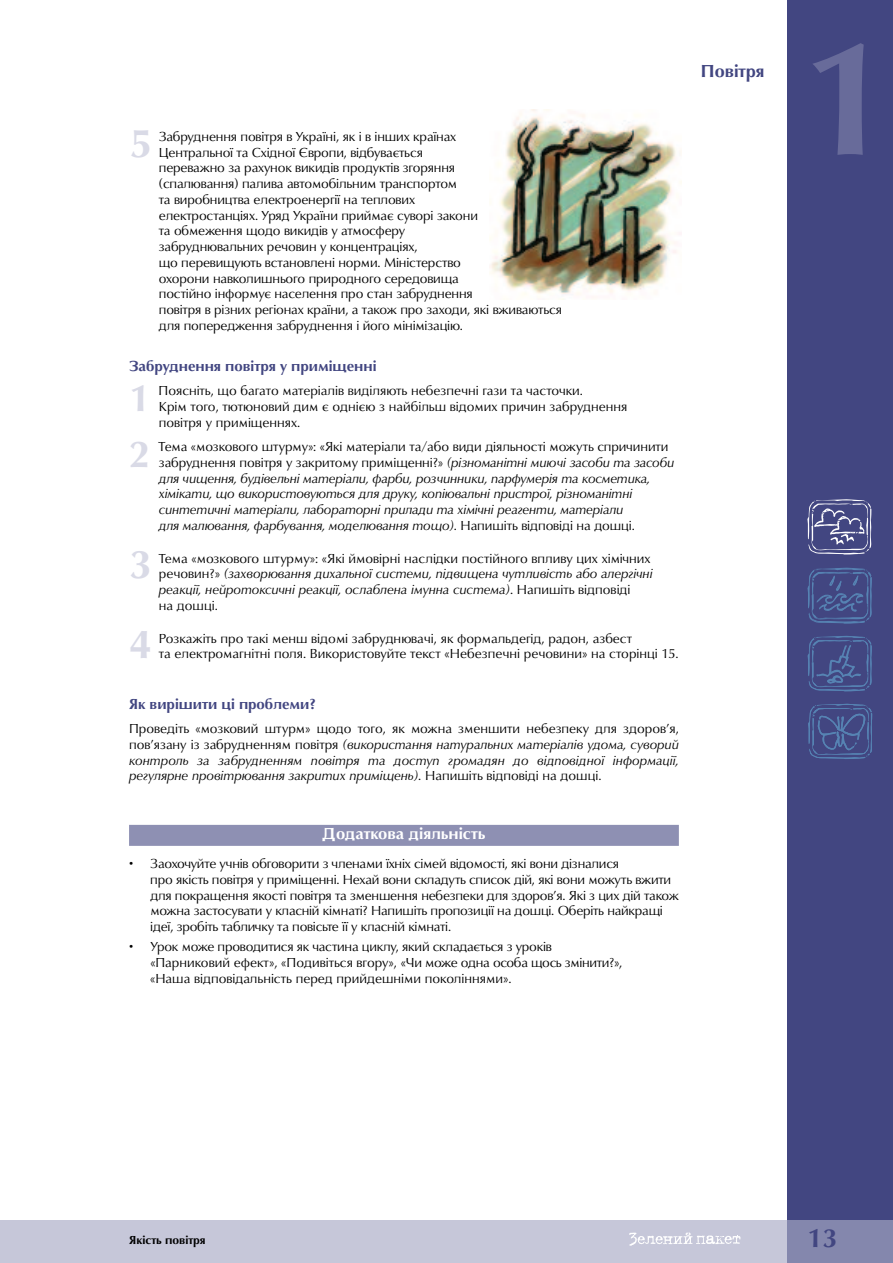
<style>
.page{position:relative;width:893px;height:1263px;background:#fff}
.page>*{position:absolute;margin:0;border:0;box-sizing:border-box;transform-origin:0 0}
.t1{font:700 165px "URW Classico TCE";color:#686b9a}
.t2{font:700 41.25px "URW Classico TCY";color:#d9dae6}
.t3{font:700 38.55px "URW Classico TCY";color:#d9dae6}
.t4{font:700 27px "URW Classico TCE";color:#424681}
.t5{font:700 18px "URW Classico TCY";color:#424681}
.t6{font:700 16.5px "URW Classico TCY";color:#fff}
.t7{font:700 15px "URW Classico TCY";color:#424681}
.t8{font:13.5px/15.8px "URW Classico TCY";letter-spacing:-.01em;color:#000}
.t9{font:italic 13.5px/15.8px "URW Classico TCY";letter-spacing:-.005em;color:#000}
.t10{font:700 12px "URW Classico TCY";color:#000}
.s1{font-style:normal}
</style>
<div class="page">
<div style="left:0;top:1220px;width:876px;height:43px;background:#c6c7d9"></div>
<div style="left:787px;top:0;width:106px;height:1263px;background:#424681"></div>
<div style="left:787px;top:1220px;width:106px;height:43px;background:#8487ad"></div>
<svg style="left:629px;top:1232px;width:112px;height:14px"></svg>
<svg style="left:808px;top:636px;width:64px;height:55px"></svg>
<svg style="left:808px;top:704px;width:64px;height:55px"></svg>
<svg style="left:807px;top:499px;width:64px;height:56px"></svg>
<svg style="left:807px;top:568px;width:65px;height:56px"></svg>
<div style="left:129px;top:825px;width:550px;height:21px;background:#8e90b3"></div>
<img style="left:490px;top:110px;width:191px;height:190px">
<h2 class="t2" style="left:129px;top:118px;width:24px">5</h2>
<p class="t8" style="left:159px;top:128px;width:405px">Забруднення повітря в Україні‚ як і в інших країнах<br>Центральної та Східної Європи, відбувається<br>переважно за рахунок викидів продуктів згоряння<br>(спалювання) палива автомобільним транспортом<br>та виробництва електроенергії на теплових<br>електростанціях. Уряд України приймає суворі закони<br>та обмеження щодо викидів у атмосферу<br>забруднювальних речовин у концентраціях,<br>що перевищують встановлені норми. Міністерство<br>охорони навколишнього природного середовища<br>постійно інформує населення про стан забруднення<br>повітря в різних регіонах країни, а також про заходи, які вживаються для попередження забруднення і його мінімізацію.</p>
<p class="t7" style="left:129px;top:357px;width:249px">Забруднення повітря у приміщенні</p>
<h3 class="t3" style="left:129px;top:375px;width:23px">1</h3>
<p class="t8" style="left:159px;top:383px;width:470px">Поясніть, що багато матеріалів виділяють небезпечні гази та часточки.<br>Крім того, тютюновий дим є однією з найбільш відомих причин забруднення повітря у приміщеннях.</p>
<h3 class="t3" style="left:129px;top:431px;width:23px">2</h3>
<p class="t9" style="left:159px;top:439px;width:517px"><span class="s1">Тема «мозкового штурму»: «Які матеріали та/або види діяльності можуть спричинити забруднення повітря у закритому приміщенні?»</span> (різноманітні миючі засоби та засоби для чищення, будівельні матеріали, фарби, розчинники, парфумерія та косметика, хімікати, що використовуються для друку, копіювальні пристрої, різноманітні синтетичні матеріали, лабораторні прилади та хімічні реагенти, матеріали<br>для малювання, фарбування, моделювання тощо)<span class="s1">. Напишіть відповіді на дошці.</span></p>
<h2 class="t2" style="left:129px;top:540px;width:24px">3</h2>
<p class="t9" style="left:159px;top:550px;width:495px"><span class="s1">Тема «мозкового штурму»: «Які ймовірні наслідки постійного впливу цих хімічних речовин?»</span> (захворювання дихальної системи, підвищена чутливість або алергічні реакції, нейротоксичні реакції, ослаблена імунна система)<span class="s1">. Напишіть відповіді<br>на дошці.</span></p>
<h2 class="t2" style="left:129px;top:620px;width:24px">4</h2>
<p class="t8" style="left:159px;top:630px;width:521px">Розкажіть про такі менш відомі забруднювачі, як формальдегід, радон, азбест<br>та електромагнітні поля. Використовуйте текст «Небезпечні речовини» на сторінці 15.</p>
<p class="t7" style="left:129px;top:695px;width:188px">Як вирішити ці проблеми?</p>
<p class="t9" style="left:129px;top:721px;width:551px;text-align:justify"><span class="s1">Проведіть «мозковий штурм» щодо того, як можна зменшити небезпеку для здоров’я, пов’язану із забрудненням повітря</span> (використання натуральних матеріалів удома, суворий контроль за забрудненням повітря та доступ громадян до відповідної інформації, регулярне провітрювання закритих приміщень)<span class="s1">. Напишіть відповіді на дошці.</span></p>
<p class="t6" style="left:323px;top:824px;width:164px">Додаткова діяльність</p>
<p class="t8" style="left:150px;top:855px;width:530px;text-indent:-21px">• Заохочуйте учнів обговорити з членами їхніх сімей відомості, які вони дізналися<br>про якість повітря у приміщенні. Нехай вони складуть список дій, які вони можуть вжити для покращення якості повітря та зменшення небезпеки для здоров’я. Які з цих дій також можна застосувати у класній кімнаті? Напишіть пропозиції на дошці. Оберіть найкращі ідеї, зробіть табличку та повісьте її у класній кімнаті.</p>
<p class="t8" style="left:150px;top:938px;width:473px;text-indent:-21px">• Урок може проводитися як частина циклу, який складається з уроків «Парниковий ефект», «Подивіться вгору», «Чи може одна особа щось змінити?», «Наша відповідальність перед прийдешніми поколіннями».</p>
<h3 class="t5" style="left:701px;top:61px;width:65px">Повітря</h3>
<h1 class="t1" style="left:801px;top:1px;width:92px">1</h1>
<p class="t10" style="left:129px;top:1233px;width:78px">Якість повітря</p>
<h3 class="t4" style="left:808px;top:1222px;width:31px">13</h3>
</div>
